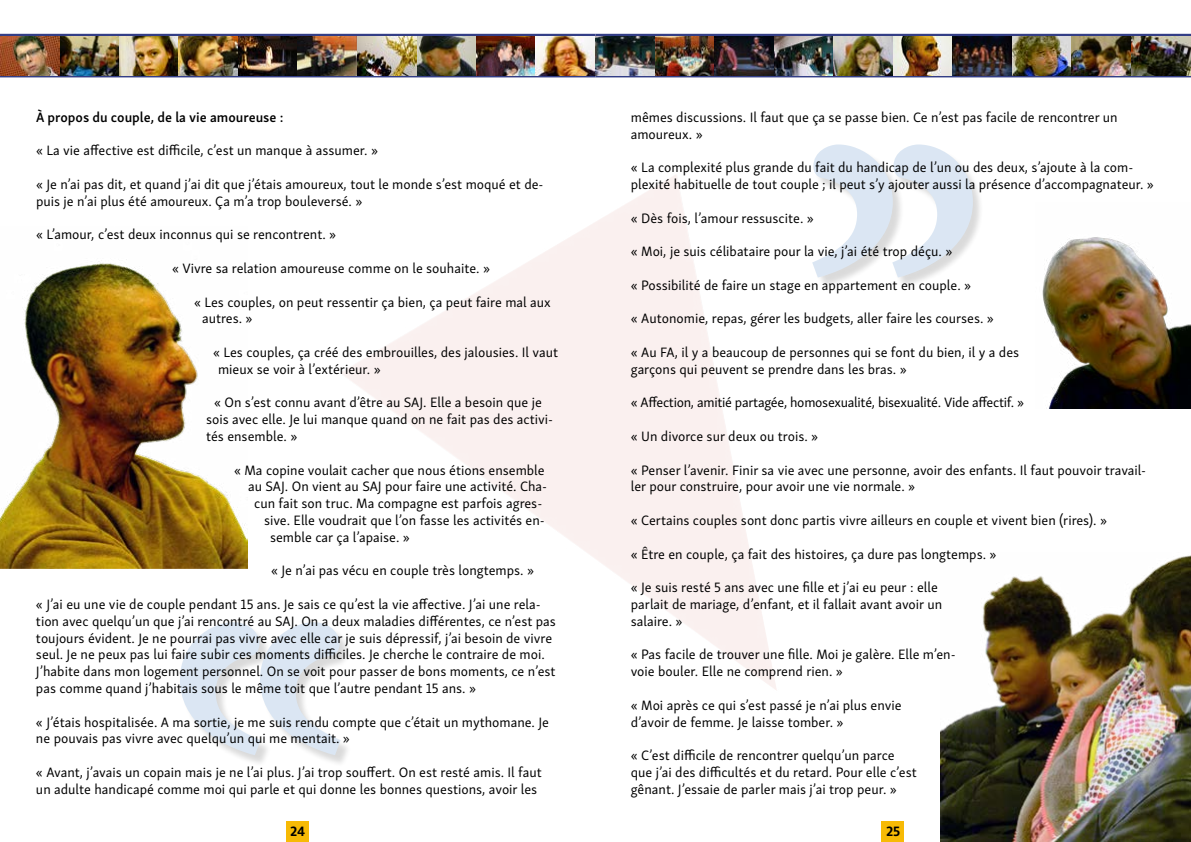
<style>
.page{position:relative;width:1191px;height:842px;background:#fff}
.page>*{position:absolute;margin:0;border:0;box-sizing:border-box;transform-origin:0 0}
.t1{font:576px "Minion Pro";color:#4984c4}
.t2{font:14px/16.8px "Skolar Sans";color:#000}
.t3{font:14px "Skolar Sans";letter-spacing:-.02em;color:#000}
.t4{font:600 14px "Skolar Sans";color:#000}
.t5{font:700 14px "Skolar Sans";color:#000}
</style>
<div class="page">
<div style="left:286px;top:821px;width:23px;height:21px;background:#f7ba05"></div>
<div style="left:881px;top:821px;width:23px;height:21px;background:#f7ba05"></div>
<hr style="left:595px;top:34px;width:596px;height:3px;background:#333e86">
<hr style="left:0;top:74px;width:595px;height:3px;background:#333e86">
<hr style="left:0;top:34px;width:595px;height:3px;background:#333e86">
<hr style="left:595px;top:74px;width:596px;height:3px;background:#333e86">
<div style="left:181px;top:624px;width:171px;height:143px;background:#000;opacity:.75"></div>
<img style="left:0;top:259px;width:247px;height:309px">
<div style="left:813px;top:146px;width:170px;height:143px;background:#000;opacity:.75"></div>
<img style="left:940px;top:555px;width:251px;height:287px">
<img style="left:1042px;top:237px;width:148px;height:171px">
<img style="left:0;top:36px;width:1191px;height:39px">
<svg style="left:181px;top:624px;width:160px;height:131px"></svg>
<p class="t4" style="left:36px;top:106px;width:249px">À propos du couple, de la vie amoureuse :</p>
<p class="t2" style="left:36px;top:141px;width:343px">« La vie affective est difficile, c’est un manque à assumer. »</p>
<p class="t2" style="left:36px;top:175px;width:509px">« Je n’ai pas dit, et quand j’ai dit que j’étais amoureux, tout le monde s’est moqué et de&shy;puis je n’ai plus été amoureux. Ça m’a trop bouleversé. »</p>
<p class="t2" style="left:36px;top:225px;width:302px">« L’amour, c’est deux inconnus qui se rencontrent. »</p>
<p class="t2" style="left:172px;top:259px;width:319px">« Vivre sa relation amoureuse comme on le souhaite. »</p>
<p class="t2" style="left:202px;top:292px;width:350px;text-indent:-8px">« Les couples, on peut ressentir ça bien, ça peut faire mal aux autres. »</p>
<p class="t2" style="left:218px;top:343px;width:341px;text-indent:-5px">« Les couples, ça créé des embrouilles, des jalousies. Il vaut mieux se voir à l’extérieur. »</p>
<p class="t2" style="left:206px;top:393px;width:349px;text-indent:8px">« On s’est connu avant d’être au SAJ. Elle a besoin que je sois avec elle. Je lui manque quand on ne fait pas des activi&shy;tés ensemble. »</p>
<p class="t2" style="left:234px;top:460px;width:312px">« Ma copine voulait cacher que nous étions ensemble</p>
<p class="t2" style="left:248px;top:477px;width:301px">au SAJ. On vient au SAJ pour faire une activité. Cha-</p>
<p class="t2" style="left:254px;top:494px;width:290px">cun fait son truc. Ma compagne est parfois agres-</p>
<p class="t2" style="left:264px;top:511px;width:282px">sive. Elle voudrait que l’on fasse les activités en-</p>
<p class="t2" style="left:270px;top:527px;width:141px">semble car ça l’apaise. »</p>
<p class="t2" style="left:271px;top:561px;width:264px">« Je n’ai pas vécu en couple très longtemps. »</p>
<p class="t2" style="left:36px;top:595px;width:521px">« J’ai eu une vie de couple pendant 15 ans. Je sais ce qu’est la vie affective. J’ai une rela&shy;tion avec quelqu’un que j’ai rencontré au SAJ. On a deux maladies différentes, ce n’est pas toujours évident. Je ne pourrai pas vivre avec elle car je suis dépressif, j’ai besoin de vivre seul. Je ne peux pas lui faire subir ces moments difficiles. Je cherche le contraire de moi.<br>J’habite dans mon logement personnel. On se voit pour passer de bons moments, ce n’est pas comme quand j’habitais sous le même toit que l’autre pendant 15 ans. »</p>
<p class="t2" style="left:36px;top:712px;width:514px">« J’étais hospitalisée. A ma sortie, je me suis rendu compte que c’était un mythomane. Je ne pouvais pas vivre avec quelqu’un qui me mentait. »</p>
<p class="t2" style="left:36px;top:763px;width:507px">« Avant, j’avais un copain mais je ne l’ai plus. J’ai trop souffert. On est resté amis. Il faut un adulte handicapé comme moi qui parle et qui donne les bonnes questions, avoir les</p>
<p class="t2" style="left:631px;top:107px;width:488px">mêmes discussions. Il faut que ça se passe bien. Ce n’est pas facile de rencontrer un amoureux. »</p>
<p class="t2" style="left:631px;top:158px;width:524px">« La complexité plus grande du fait du handicap de l’un ou des deux, s’ajoute à la com&shy;plexité habituelle de tout couple ; il peut s’y ajouter aussi la présence d’accompagnateur. »</p>
<p class="t2" style="left:631px;top:208px;width:185px">« Dès fois, l’amour ressuscite. »</p>
<p class="t2" style="left:631px;top:242px;width:323px">« Moi, je suis célibataire pour la vie, j’ai été trop déçu. »</p>
<p class="t2" style="left:631px;top:275px;width:342px">« Possibilité de faire un stage en appartement en couple. »</p>
<p class="t2" style="left:631px;top:309px;width:365px">« Autonomie, repas, gérer les budgets, aller faire les courses. »</p>
<p class="t2" style="left:631px;top:343px;width:390px">« Au FA, il y a beaucoup de personnes qui se font du bien, il y a des garçons qui peuvent se prendre dans les bras. »</p>
<p class="t3" style="left:631px;top:392px;width:395px">« Affection, amitié partagée, homosexualité, bisexualité. Vide affectif. »</p>
<p class="t2" style="left:631px;top:427px;width:189px">« Un divorce sur deux ou trois. »</p>
<p class="t2" style="left:631px;top:460px;width:517px">« Penser l’avenir. Finir sa vie avec une personne, avoir des enfants. Il faut pouvoir travail&shy;ler pour construire, pour avoir une vie normale. »</p>
<p class="t2" style="left:631px;top:511px;width:478px">« Certains couples sont donc partis vivre ailleurs en couple et vivent bien (rires). »</p>
<p class="t2" style="left:631px;top:544px;width:367px">« Être en couple, ça fait des histoires, ça dure pas longtemps. »</p>
<p class="t2" style="left:631px;top:578px;width:313px">« Je suis resté 5 ans avec une fille et j’ai eu peur : elle parlait de mariage, d’enfant, et il fallait avant avoir un salaire. »</p>
<p class="t2" style="left:631px;top:645px;width:326px">« Pas facile de trouver une fille. Moi je galère. Elle m’en&shy;voie bouler. Elle ne comprend rien. »</p>
<p class="t2" style="left:631px;top:695px;width:272px">« Moi après ce qui s’est passé je n’ai plus envie d’avoir de femme. Je laisse tomber. »</p>
<p class="t2" style="left:631px;top:746px;width:287px">« C’est difficile de rencontrer quelqu’un parce que j’ai des difficultés et du retard. Pour elle c’est gênant. J’essaie de parler mais j’ai trop peur. »</p>
<h1 class="t1" style="left:997px;top:435px;width:211px;rotate:-180deg">‘‘</h1>
<p class="t5" style="left:290px;top:820px;width:17px">24</p>
<p class="t5" style="left:886px;top:820px;width:16px">25</p>
</div>
